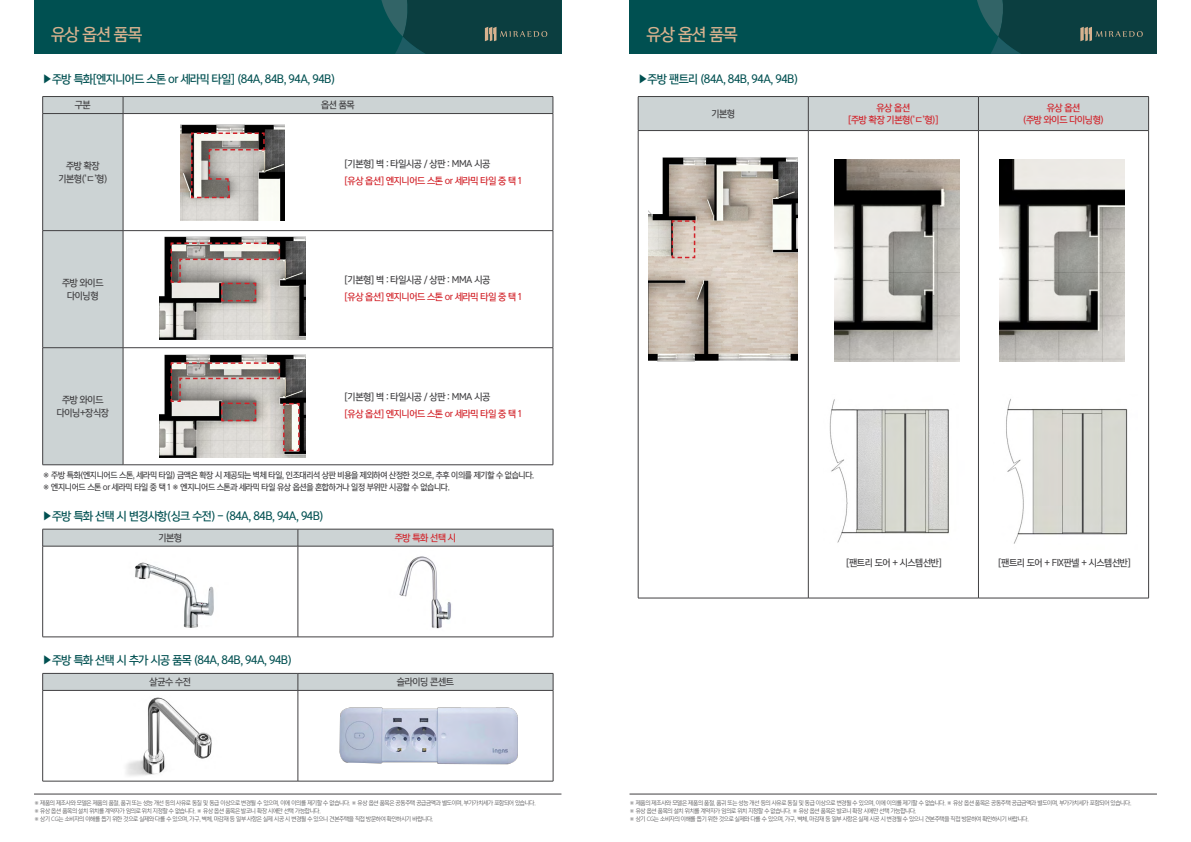
<style>
.page{position:relative;width:1191px;height:842px;background:#fff}
.page>*{position:absolute;margin:0;border:0;box-sizing:border-box;transform-origin:0 0}
.t1{font:16px "Yoon Gothic Std 760";letter-spacing:-.05em;color:#d8b28f;scale:.95 1}
.t2{font:11px "Yoon Gothic Std 760";letter-spacing:-.05em;color:#005051;scale:.95 1}
.t3{font:9px/13px "Yoon Gothic Std 760";letter-spacing:-.05em;color:#414042;text-align:center;scale:.95 1}
.t4{font:9px/12px "Yoon Gothic Std 760";letter-spacing:-.05em;color:#d2232a;text-align:center;scale:.95 1}
.t5{font:8px/12px "Yoon Gothic Std 760";letter-spacing:-.05em;color:#414042;scale:.94 1}
.t6{font:6px/8px "Yoon Gothic Std 730";letter-spacing:-.05em;color:#414042;scale:.95 1}
</style>
<div class="page">
<div style="left:34px;top:0;width:527px;height:54px;background:#005051"></div>
<svg style="left:381px;top:0;width:180px;height:54px;background:#104445"></svg>
<svg style="left:43px;top:97px;width:510px;height:368px"></svg>
<hr style="left:43px;top:96px;width:80px;height:1px;background:#414042">
<svg style="left:42px;top:97px;width:1px;height:16px"></svg>
<hr style="left:123px;top:96px;width:430px;height:1px;background:#414042">
<svg style="left:123px;top:97px;width:1px;height:16px"></svg>
<svg style="left:553px;top:97px;width:1px;height:16px"></svg>
<hr style="left:43px;top:113px;width:80px;height:1px;background:#414042">
<hr style="left:42px;top:114px;width:1px;height:116px;background:#414042">
<hr style="left:123px;top:113px;width:430px;height:1px;background:#414042">
<hr style="left:123px;top:114px;width:1px;height:116px;background:#414042">
<hr style="left:553px;top:114px;width:1px;height:116px;background:#414042">
<hr style="left:43px;top:230px;width:80px;height:1px;background:#414042">
<hr style="left:42px;top:231px;width:1px;height:117px;background:#414042">
<hr style="left:123px;top:230px;width:430px;height:1px;background:#414042">
<hr style="left:123px;top:231px;width:1px;height:117px;background:#414042">
<hr style="left:553px;top:231px;width:1px;height:117px;background:#414042">
<hr style="left:43px;top:347px;width:80px;height:1px;background:#414042">
<hr style="left:42px;top:348px;width:1px;height:117px;background:#414042">
<hr style="left:123px;top:347px;width:430px;height:1px;background:#414042">
<hr style="left:123px;top:348px;width:1px;height:117px;background:#414042">
<hr style="left:553px;top:348px;width:1px;height:117px;background:#414042">
<hr style="left:43px;top:465px;width:80px;height:1px;background:#414042">
<hr style="left:123px;top:465px;width:430px;height:1px;background:#414042">
<svg style="left:42px;top:529px;width:512px;height:17px;background:#c3c9ca"></svg>
<hr style="left:43px;top:546px;width:255px;height:1px;background:#414042">
<hr style="left:42px;top:546px;width:1px;height:91px;background:#414042">
<hr style="left:298px;top:546px;width:255px;height:1px;background:#414042">
<hr style="left:298px;top:546px;width:1px;height:91px;background:#414042">
<hr style="left:553px;top:546px;width:1px;height:91px;background:#414042">
<hr style="left:43px;top:637px;width:255px;height:1px;background:#414042">
<hr style="left:298px;top:637px;width:255px;height:1px;background:#414042">
<img style="left:135px;top:562px;width:79px;height:66px">
<img style="left:399px;top:556px;width:52px;height:73px">
<svg style="left:42px;top:673px;width:512px;height:17px;background:#c3c9ca"></svg>
<hr style="left:43px;top:690px;width:255px;height:1px;background:#414042">
<hr style="left:42px;top:690px;width:1px;height:91px;background:#414042">
<hr style="left:298px;top:690px;width:255px;height:1px;background:#414042">
<hr style="left:298px;top:690px;width:1px;height:91px;background:#414042">
<hr style="left:553px;top:690px;width:1px;height:91px;background:#414042">
<hr style="left:43px;top:781px;width:255px;height:1px;background:#414042">
<hr style="left:298px;top:781px;width:255px;height:1px;background:#414042">
<img style="left:126px;top:697px;width:86px;height:79px">
<img style="left:339px;top:707px;width:179px;height:58px">
<hr style="left:34px;top:794px;width:527px;height:1px;background:#414042">
<img style="left:180px;top:123px;width:105px;height:98px">
<svg style="left:190px;top:132px;width:75px;height:67px;background:#b2a7a2"></svg>
<img style="left:160px;top:236px;width:145px;height:103px">
<svg style="left:170px;top:242px;width:111px;height:60px;background:#aba09c"></svg>
<img style="left:160px;top:354px;width:145px;height:104px">
<svg style="left:170px;top:362px;width:130px;height:90px;background:#afa7a2"></svg>
<div style="left:639px;top:97px;width:509px;height:33px;background:#ccd3d4"></div>
<hr style="left:638px;top:96px;width:170px;height:1px;background:#414042">
<hr style="left:638px;top:97px;width:1px;height:33px;background:#414042">
<hr style="left:808px;top:96px;width:170px;height:1px;background:#414042">
<hr style="left:808px;top:97px;width:1px;height:33px;background:#414042">
<hr style="left:978px;top:96px;width:170px;height:1px;background:#414042">
<hr style="left:978px;top:97px;width:1px;height:33px;background:#414042">
<hr style="left:1148px;top:97px;width:1px;height:33px;background:#414042">
<hr style="left:638px;top:130px;width:170px;height:1px;background:#414042">
<hr style="left:638px;top:131px;width:1px;height:467px;background:#414042">
<hr style="left:808px;top:130px;width:170px;height:1px;background:#414042">
<hr style="left:808px;top:131px;width:1px;height:467px;background:#414042">
<hr style="left:978px;top:130px;width:170px;height:1px;background:#414042">
<hr style="left:978px;top:131px;width:1px;height:467px;background:#414042">
<hr style="left:1148px;top:131px;width:1px;height:467px;background:#414042">
<hr style="left:638px;top:598px;width:170px;height:1px;background:#414042">
<hr style="left:808px;top:598px;width:170px;height:1px;background:#414042">
<hr style="left:978px;top:598px;width:170px;height:1px;background:#414042">
<img style="left:834px;top:159px;width:125px;height:203px">
<img style="left:999px;top:159px;width:126px;height:203px">
<img style="left:829px;top:399px;width:120px;height:144px">
<img style="left:1006px;top:398px;width:122px;height:146px">
<div style="left:629px;top:0;width:528px;height:54px;background:#005051"></div>
<svg style="left:977px;top:0;width:180px;height:54px;background:#114446"></svg>
<img style="left:648px;top:156px;width:149px;height:206px">
<svg style="left:671px;top:219px;width:25px;height:40px"></svg>
<hr style="left:629px;top:794px;width:528px;height:1px;background:#414042">
<h1 class="t1" style="left:51px;top:23px;width:98px">유상 옵션 품목</h1>
<h2 class="t2" style="left:43px;top:72px;width:309px">▶주방 특화[엔지니어드 스톤 or 세라믹 타일] (84A, 84B, 94A, 94B)</h2>
<h3 class="t3" style="left:75px;top:98px;width:18px">구분</h3>
<h3 class="t3" style="left:321px;top:98px;width:37px">옵션 품목</h3>
<h3 class="t3" style="left:58px;top:159px;width:53px">주방 확장 기본형(‘ㄷ’형)</h3>
<h3 class="t3" style="left:344px;top:157px;width:155px">[기본형] 벽 : 타일시공 / 상판 : MMA 시공</h3>
<h3 class="t4" style="left:344px;top:174px;width:188px">[유상 옵션] 엔지니어드 스톤 or 세라믹 타일 중 택 1</h3>
<h3 class="t3" style="left:62px;top:276px;width:45px">주방 와이드 다이닝형</h3>
<h3 class="t3" style="left:344px;top:273px;width:155px">[기본형] 벽 : 타일시공 / 상판 : MMA 시공</h3>
<h3 class="t4" style="left:344px;top:291px;width:188px">[유상 옵션] 엔지니어드 스톤 or 세라믹 타일 중 택 1</h3>
<h3 class="t3" style="left:57px;top:393px;width:57px">주방 와이드 다이닝+장식장</h3>
<h3 class="t3" style="left:344px;top:391px;width:155px">[기본형] 벽 : 타일시공 / 상판 : MMA 시공</h3>
<h3 class="t4" style="left:344px;top:408px;width:188px">[유상 옵션] 엔지니어드 스톤 or 세라믹 타일 중 택 1</h3>
<h3 class="t5" style="left:43px;top:469px;width:524px">※ 주방 특화(엔지니어드 스톤, 세라믹 타일) 금액은 확장 시 제공되는 벽체 타일, 인조대리석 상판 비용을 제외하여 산정한 것으로, 추후 이의를 제기할 수 없습니다. ※ 엔지니어드 스톤 or 세라믹 타일 중 택 1 ※ 엔지니어드 스톤과 세라믹 타일 유상 옵션을 혼합하거나 일정 부위만 시공할 수 없습니다.</h3>
<h2 class="t2" style="left:43px;top:508px;width:297px">▶주방 특화 선택 시 변경사항(싱크 수전) - (84A, 84B, 94A, 94B)</h2>
<h3 class="t3" style="left:158px;top:531px;width:27px">기본형</h3>
<h3 class="t4" style="left:395px;top:532px;width:66px">주방 특화 선택 시</h3>
<h2 class="t2" style="left:43px;top:653px;width:264px">▶주방 특화 선택 시 추가 시공 품목 (84A, 84B, 94A, 94B)</h2>
<h3 class="t3" style="left:149px;top:675px;width:45px">살균수 수전</h3>
<h3 class="t3" style="left:397px;top:675px;width:62px">슬라이딩 콘센트</h3>
<p class="t6" style="left:34px;top:798px;width:530px">※ 제품의 제조사와 모델은 제품의 품절, 품귀 또는 성능 개선 등의 사유로 동질 및 동급 이상으로 변경될 수 있으며, 이에 이의를 제기할 수 없습니다. ※ 유상 옵션 품목은 공동주택 공급금액과 별도이며, 부가가치세가 포함되어 있습니다. ※ 유상 옵션 품목의 설치 위치를 계약자가 임의로 위치 지정할 수 없습니다. ※ 유상 옵션 품목은 발코니 확장 시에만 선택 가능합니다.<br>※ 상기 CG는 소비자의 이해를 돕기 위한 것으로 실제와 다를 수 있으며, 가구, 벽체, 마감재 등 일부 사항은 실제 시공 시 변경될 수 있으니 견본주택을 직접 방문하여 확인하시기 바랍니다.</p>
<h1 class="t1" style="left:646px;top:23px;width:98px">유상 옵션 품목</h1>
<h2 class="t2" style="left:638px;top:72px;width:170px">▶주방 팬트리 (84A, 84B, 94A, 94B)</h2>
<h3 class="t3" style="left:711px;top:107px;width:27px">기본형</h3>
<h3 class="t4" style="left:848px;top:101px;width:97px">유상 옵션<br>[주방 확장 기본형(‘ㄷ’형)]</h3>
<h3 class="t4" style="left:1023px;top:101px;width:86px">유상 옵션<br>(주방 와이드 다이닝형)</h3>
<h3 class="t3" style="left:846px;top:557px;width:102px">[팬트리 도어 + 시스템선반]</h3>
<h3 class="t3" style="left:998px;top:557px;width:141px">[팬트리 도어 + FIX판넬 + 시스템선반]</h3>
<p class="t6" style="left:629px;top:798px;width:530px">※ 제품의 제조사와 모델은 제품의 품절, 품귀 또는 성능 개선 등의 사유로 동질 및 동급 이상으로 변경될 수 있으며, 이에 이의를 제기할 수 없습니다. ※ 유상 옵션 품목은 공동주택 공급금액과 별도이며, 부가가치세가 포함되어 있습니다. ※ 유상 옵션 품목의 설치 위치를 계약자가 임의로 위치 지정할 수 없습니다. ※ 유상 옵션 품목은 발코니 확장 시에만 선택 가능합니다.<br>※ 상기 CG는 소비자의 이해를 돕기 위한 것으로 실제와 다를 수 있으며, 가구, 벽체, 마감재 등 일부 사항은 실제 시공 시 변경될 수 있으니 견본주택을 직접 방문하여 확인하시기 바랍니다.</p>
</div>
